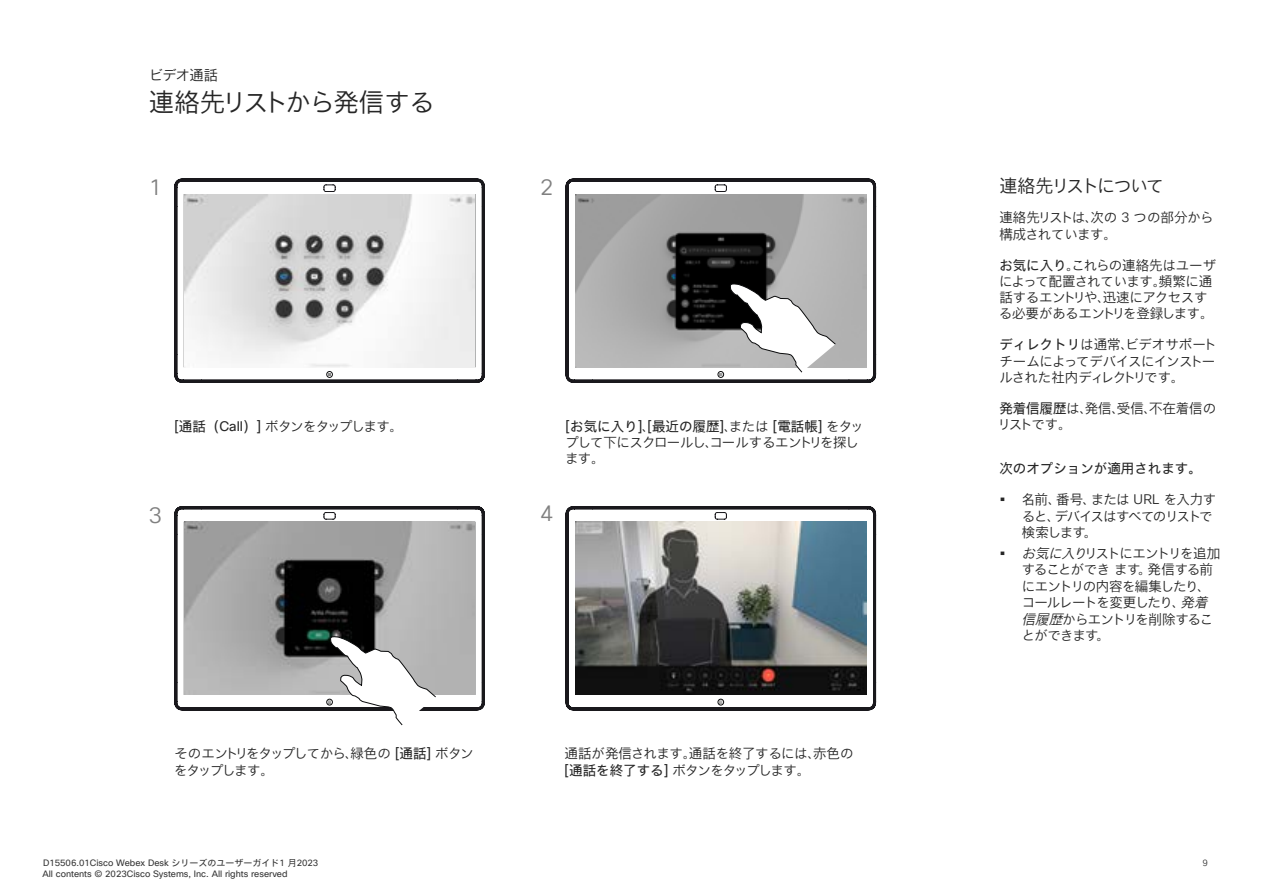
<style>
.page{position:relative;width:1263px;height:893px;background:#fff}
.page>*{position:absolute;margin:0;border:0;box-sizing:border-box;transform-origin:0 0}
.t1{font:25.5px "Cisco Sans JPN Light";letter-spacing:-.06em;color:#262626}
.t2{font:22.2px "Cisco Sans JPN Light";color:#808080}
.t3{font:18px "Cisco Sans JPN Light";letter-spacing:-.105em;color:#262626}
.t4{font:14.25px "Cisco Sans JPN Light";letter-spacing:-.05em;color:#262626}
.t5{font:13.5px/16.5px "Cisco Sans JPN Light";letter-spacing:-.05em;color:#262626}
.t6{font:13.5px/16.2px "Cisco Sans JPN Light";letter-spacing:-.03em;color:#262626}
.t7{font:13.5px "Cisco Sans JPN";color:#262626}
.t8{font:13.5px/16.2px "Cisco Sans JPN Light";letter-spacing:-.075em;color:#262626}
.t9{font:13.5px/16.2px "Cisco Sans JPN Light";letter-spacing:-.02em;color:#262626}
.t10{font:13.5px/16.2px "Cisco Sans JPN Light";letter-spacing:-.005em;color:#262626}
.t11{font:13.5px "Cisco Sans JPN Light";letter-spacing:-.1em;color:#262626}
.t12{font:9px/10.8px "Cisco Sans JPN";color:#333}
.t13{font:9px "Cisco Sans JPN Light";color:#333}
.s1{font-family:"Cisco Sans JPN"}
.s2{font-family:"Cisco Sans JPN Light"}
.s3{font-family:"Cisco Sans JPN";font-size:21px}
.s4{font-style:italic}
</style>
<div class="page">
<svg style="left:174px;top:178px;width:311px;height:205px"></svg>
<div style="left:326px;top:371px;width:7px;height:7px;border:1px solid #090a0b;border-radius:50%"></div>
<svg style="left:565px;top:178px;width:311px;height:205px"></svg>
<div style="left:717px;top:371px;width:7px;height:7px;border:1px solid #090a0b;border-radius:50%"></div>
<svg style="left:174px;top:506px;width:311px;height:205px"></svg>
<div style="left:326px;top:699px;width:7px;height:6px;border:1px solid #090a0b;border-radius:50%"></div>
<svg style="left:565px;top:506px;width:311px;height:205px"></svg>
<div style="left:717px;top:699px;width:7px;height:6px;border:1px solid #090a0b;border-radius:50%"></div>
<img style="left:185px;top:195px;width:290px;height:172px">
<img style="left:576px;top:195px;width:290px;height:172px">
<img style="left:576px;top:522px;width:290px;height:172px">
<img style="left:185px;top:522px;width:290px;height:172px">
<svg style="left:730px;top:282px;width:106px;height:91px"></svg>
<svg style="left:328px;top:635px;width:109px;height:91px"></svg>
<p class="t4" style="left:149px;top:66px;width:71px">ビデオ通話</p>
<h1 class="t1" style="left:149px;top:86px;width:287px">連絡先リストから発信する</h1>
<h2 class="t2" style="left:149px;top:173px;width:15px">1</h2>
<h2 class="t2" style="left:540px;top:173px;width:15px">2</h2>
<p class="t11" style="left:174px;top:417px;width:230px"><span class="s1">[通話（Call）]</span> ボタンをタップします。</p>
<p class="t7" style="left:566px;top:416px;width:299px">[お気に入り]<span class="s2">、</span>[最近の履歴]<span class="s2">、または</span> [電話帳] <span class="s2">をタッ</span></p>
<p class="t5" style="left:565px;top:435px;width:295px">プして下にスクロールし、コールするエントリを探します。</p>
<h2 class="t2" style="left:149px;top:501px;width:15px">3</h2>
<h2 class="t2" style="left:540px;top:499px;width:15px">4</h2>
<p class="t8" style="left:174px;top:746px;width:301px">そのエントリをタップしてから、緑色の <span class="s1">[通話]</span> ボタンをタップします。</p>
<p class="t6" style="left:565px;top:746px;width:290px">通話が発信されます。通話を終了するには、赤色の<span class="s1">[通話を終了する]</span> ボタンをタップします。</p>
<h3 class="t3" style="left:999px;top:174px;width:166px">連絡先リストについて</h3>
<p class="t9" style="left:999px;top:210px;width:216px">連絡先リストは、次の 3 つの部分から構成されています。</p>
<p class="t6" style="left:999px;top:258px;width:219px"><span class="s1">お気に入り</span>。これらの連絡先はユーザによって配置されています。頻繁に通話するエントリや、迅速にアクセスする必要があるエントリを登録します。</p>
<p class="t5" style="left:999px;top:337px;width:219px"><span class="s1">ディレクトリ</span>は通常、ビデオサポートチームによってデバイスにインストールされた社内ディレクトリです。</p>
<p class="t10" style="left:997px;top:401px;width:220px"><span class="s1">発着信履歴</span>は、発信、受信、不在着信のリストです。</p>
<p class="t7" style="left:999px;top:458px;width:204px">次のオプションが適用されます。</p>
<p class="t5" style="left:1022px;top:492px;width:196px;text-indent:-22px"><span class="s3">•</span> 名前、番号、または URL を入力すると、デバイスはすべてのリストで検索します。</p>
<p class="t5" style="left:1022px;top:546px;width:200px;text-indent:-22px"><span class="s3">•</span> <span class="s4">お気に入り</span>リストにエントリを追加することができ ます。発信する前にエントリの内容を編集したり、コールレートを変更したり、<span class="s4">発着信履歴</span>からエントリを削除することができます。</p>
<p class="t12" style="left:42px;top:857px;width:277px">D15506.01Cisco Webex Desk シリーズのユーザーガイド1 月2023<br>All contents © 2023Cisco Systems, Inc. All rights reserved</p>
<p class="t13" style="left:1202px;top:857px;width:7px">9</p>
</div>
